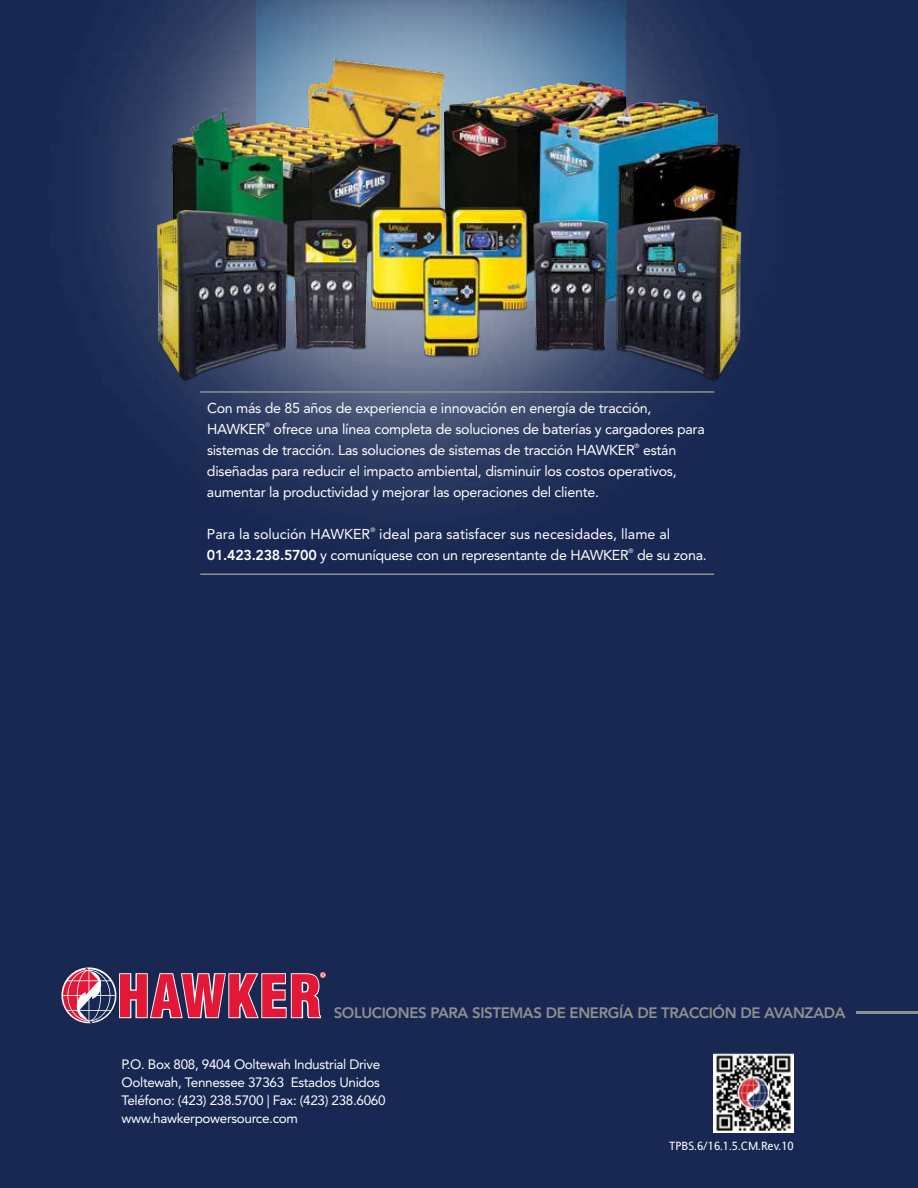
<style>
.page{position:relative;width:918px;height:1188px;background:#182852}
.page>*{position:absolute;margin:0;border:0;box-sizing:border-box;transform-origin:0 0}
.t1{font:800 15px "Avenir LT Std";letter-spacing:-.025em;color:#8e9090}
.t2{font:14.25px/21px "Avenir LT Std";letter-spacing:-.02em;color:#fff}
.t3{font:14.25px/21px "Avenir LT Std";color:#fff}
.t4{font:13.5px/18px "Avenir LT Std";letter-spacing:-.025em;color:#fff}
.t5{font:12px "Invensys Andale CE";color:#fff}
.t6{font:6.3px "Avenir LT Std";color:#fff}
.s1{font-weight:800}
</style>
<div class="page">
<img style="left:0;top:0;width:861px;height:634px">
<svg style="left:63px;top:966px;width:263px;height:166px;background:#413057"></svg>
<hr style="left:856px;top:1011px;width:62px;height:3px;background:#8e9090">
<img style="left:713px;top:1054px;width:81px;height:78px">
<img style="left:135px;top:55px;width:621px;height:349px">
<hr style="left:200px;top:391px;width:514px;height:2px;background:#8e9090">
<hr style="left:200px;top:573px;width:514px;height:2px;background:#8e9090">
<p class="t2" style="left:207px;top:398px;width:446px">Con más de 85 años de experiencia e innovación en energía de tracción,<br>HAWKER</p>
<p class="t6" style="left:265px;top:422px;width:6px">®</p>
<p class="t2" style="left:207px;top:419px;width:499px;text-indent:67px">ofrece una línea completa de soluciones de baterías y cargadores para sistemas de tracción. Las soluciones de sistemas de tracción HAWKER</p>
<p class="t6" style="left:635px;top:443px;width:6px">®</p>
<p class="t2" style="left:207px;top:440px;width:471px;text-align:justify;text-indent:436px">están diseñadas para reducir el impacto ambiental, disminuir los costos operativos, aumentar la productividad y mejorar las operaciones del cliente.</p>
<p class="t3" style="left:207px;top:524px;width:165px">Para la solución HAWKER</p>
<p class="t6" style="left:370px;top:527px;width:6px">®</p>
<p class="t3" style="left:207px;top:524px;width:465px;text-indent:172px">ideal para satisfacer sus necesidades, llame al<br><span class="s1">01.423.238.5700</span> y comuníquese con un representante de HAWKER</p>
<p class="t6" style="left:628px;top:548px;width:6px">®</p>
<p class="t2" style="left:637px;top:545px;width:71px">de su zona.</p>
<p class="t1" style="left:334px;top:1004px;width:513px">SOLUCIONES PARA SISTEMAS DE ENERGÍA DE TRACCIÓN DE AVANZADA</p>
<p class="t4" style="left:122px;top:1055px;width:266px">P.O. Box 808, 9404 Ooltewah Industrial Drive Ooltewah, Tennessee 37363 Estados Unidos Teléfono: (423) 238.5700 | Fax: (423) 238.6060 www.hawkerpowersource.com</p>
<p class="t5" style="left:669px;top:1139px;width:126px">TPBS.6/16.1.5.CM.Rev.10</p>
</div>
